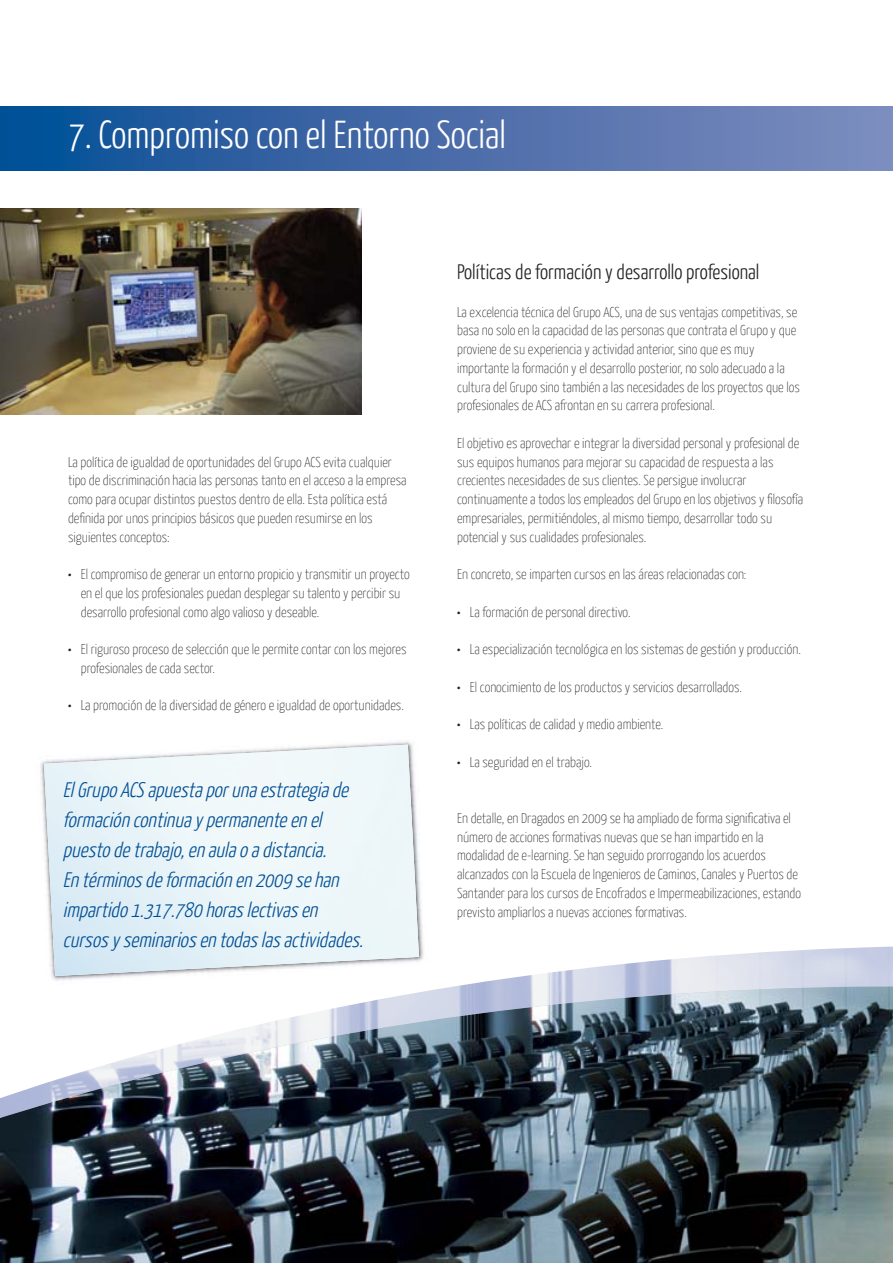
<style>
.page{position:relative;width:893px;height:1263px;background:#fff}
.page>*{position:absolute;margin:0;border:0;box-sizing:border-box;transform-origin:0 0}
.t1{font:300 39px "Yanone Kaffeesatz";color:#fff}
.t2{font:italic 300 21px/30px "Yanone Kaffeesatz";color:#004e94}
.t3{font:300 21px "Yanone Kaffeesatz";color:#231f20}
.t4{font:100 14.25px/18.8px "Yanone Kaffeesatz";color:#231f20}
.s1{font-weight:700}
</style>
<div class="page">
<img style="left:0;top:106px;width:893px;height:64px">
<img style="left:40px;top:741px;width:383px;height:192px">
<img style="left:44px;top:745px;width:375px;height:188px">
<svg style="left:49px;top:933px;width:844px;height:53px"></svg>
<img style="left:0;top:986px;width:893px;height:277px">
<img style="left:0;top:208px;width:361px;height:207px">
<h1 class="t1" style="left:68px;top:119px;width:440px">7. Compromiso con el Entorno Social</h1>
<p class="t4" style="left:68px;top:453px;width:340px">La política de igualdad de oportunidades del Grupo ACS evita cualquier tipo de discriminación hacia las personas tanto en el acceso a la empresa como para ocupar distintos puestos dentro de ella. Esta política está definida por unos principios básicos que pueden resumirse en los siguientes conceptos:</p>
<p class="t4" style="left:81px;top:566px;width:330px;text-indent:-13px"><span class="s1">•</span> El compromiso de generar un entorno propicio y transmitir un proyecto en el que los profesionales puedan desplegar su talento y percibir su desarrollo profesional como algo valioso y deseable.</p>
<p class="t4" style="left:81px;top:641px;width:327px;text-indent:-13px"><span class="s1">•</span> El riguroso proceso de selección que le permite contar con los mejores profesionales de cada sector.</p>
<p class="t4" style="left:68px;top:697px;width:337px"><span class="s1">•</span> La promoción de la diversidad de género e igualdad de oportunidades.</p>
<p class="t2" style="left:63px;top:777px;width:306px">ElGrupo ACS apuestaporunaestrategiade formación continuay permanente en el puesto de trabajo,en aulao adistancia.<br>En términos de formación en 2009 se han impartido 1.317.780 horas lectivas en cursos y seminarios en todas las actividades.</p>
<h2 class="t3" style="left:457px;top:264px;width:304px">Políticas de formación y desarrollo profesional</h2>
<p class="t4" style="left:457px;top:303px;width:344px">La excelencia técnica del Grupo ACS, una de sus ventajas competitivas, se basa no solo en la capacidad de las personas que contrata el Grupo y que proviene de su experiencia y actividad anterior, sino que es muy importante la formación y el desarrollo posterior, no solo adecuado a la cultura del Grupo sino también a las necesidades de los proyectos que los profesionales de ACS afrontan en su carrera profesional.</p>
<p class="t4" style="left:457px;top:435px;width:348px">El objetivo es aprovechar e integrar la diversidad personal y profesional de sus equipos humanos para mejorar su capacidad de respuesta a las crecientes necesidades de sus clientes. Se persigue involucrar continuamente a todos los empleados del Grupo en los objetivos y filosofía empresariales, permitiéndoles, al mismo tiempo, desarrollar todo su potencial y sus cualidades profesionales.</p>
<p class="t4" style="left:457px;top:566px;width:291px">En concreto, se imparten cursos en las áreas relacionadas con:</p>
<p class="t4" style="left:457px;top:603px;width:175px"><span class="s1">•</span> La formación de personal directivo.</p>
<p class="t4" style="left:457px;top:641px;width:345px"><span class="s1">•</span> La especialización tecnológica en los sistemas de gestión y producción.</p>
<p class="t4" style="left:457px;top:678px;width:286px"><span class="s1">•</span> El conocimiento de los productos y servicios desarrollados.</p>
<p class="t4" style="left:457px;top:716px;width:208px"><span class="s1">•</span> Las políticas de calidad y medio ambiente.</p>
<p class="t4" style="left:457px;top:753px;width:136px"><span class="s1">•</span> La seguridad en el trabajo.</p>
<p class="t4" style="left:457px;top:810px;width:345px">En detalle, en Dragados en 2009 se ha ampliado de forma significativa el número de acciones formativas nuevas que se han impartido en la modalidad de e-learning. Se han seguido prorrogando los acuerdos alcanzados con la Escuela de Ingenieros de Caminos, Canales y Puertos de Santander para los cursos de Encofrados e Impermeabilizaciones, estando previsto ampliarlos a nuevas acciones formativas.</p>
</div>
